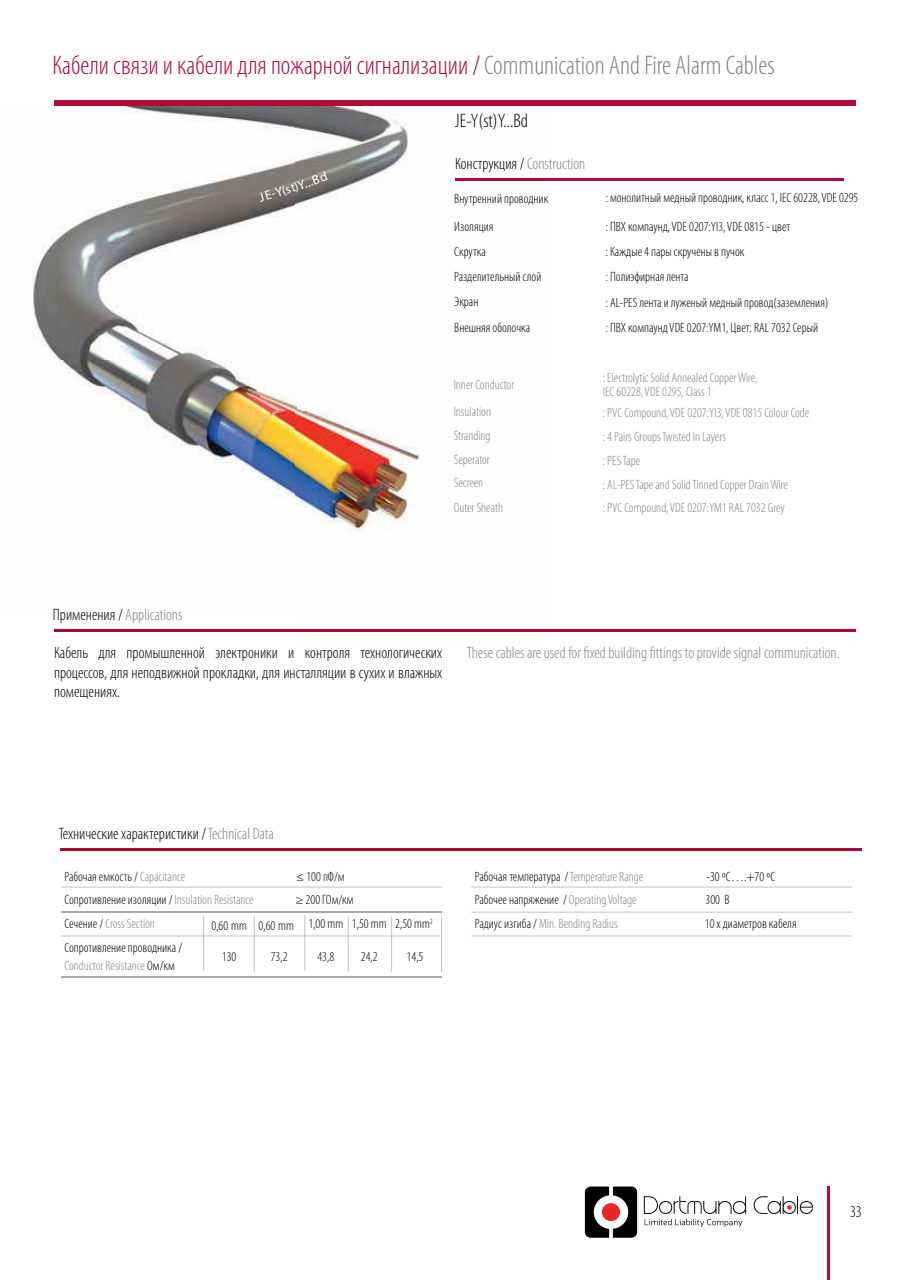
<style>
.page{position:relative;width:910px;height:1280px;background:#fff}
.page>*{position:absolute;margin:0;border:0;box-sizing:border-box;transform-origin:0 0}
.t1{font:300 condensed 27px "Myriad Pro";color:#b30838}
.t2{font:300 condensed 19.5px "Myriad Pro";color:#000}
.t3{font:300 condensed 16.5px/19.8px "Myriad Pro";color:#000;text-align:justify}
.t4{font:300 condensed 16.5px "Myriad Pro";color:#808285}
.t5{font:300 condensed 13.5px/25.2px "Myriad Pro";color:#000}
.t6{font:300 condensed 13.5px/23.9px "Myriad Pro";color:#808285}
.t7{font:13.05px "Univers Condensed Tr";color:#fff}
.s1{color:#808285}
.s2{color:#000}
</style>
<div class="page">
<hr style="left:827px;top:1186px;width:2px;height:94px;background:#b30838">
<svg style="left:585px;top:1186px;width:52px;height:52px"></svg>
<div style="left:602px;top:1203px;width:18px;height:18px;background:#e92628;border-radius:50%"></div>
<svg style="left:754px;top:1196px;width:59px;height:18px"></svg>
<svg style="left:644px;top:1196px;width:102px;height:31px"></svg>
<img style="left:33px;top:106px;width:263px;height:401px">
<img style="left:296px;top:106px;width:255px;height:524px">
<div style="left:54px;top:101px;width:802px;height:5px;background:#b30838"></div>
<hr style="left:455px;top:178px;width:388px;height:2px;background:#b30838">
<hr style="left:54px;top:630px;width:802px;height:2px;background:#b30838">
<hr style="left:60px;top:849px;width:802px;height:2px;background:#b30838">
<hr style="left:61px;top:887px;width:381px;height:1px;background:#a7a9ac">
<hr style="left:471px;top:887px;width:381px;height:1px;background:#a7a9ac">
<hr style="left:471px;top:912px;width:381px;height:1px;background:#a7a9ac">
<hr style="left:61px;top:935px;width:379px;height:1px;background:#a7a9ac">
<hr style="left:471px;top:935px;width:381px;height:1px;background:#a7a9ac">
<hr style="left:61px;top:911px;width:381px;height:1px;background:#a7a9ac">
<hr style="left:61px;top:976px;width:381px;height:1px;background:#a7a9ac">
<hr style="left:203px;top:915px;width:1px;height:56px;background:#a7a9ac">
<hr style="left:254px;top:916px;width:1px;height:56px;background:#a7a9ac">
<hr style="left:304px;top:915px;width:1px;height:56px;background:#a7a9ac">
<hr style="left:348px;top:916px;width:1px;height:56px;background:#a7a9ac">
<hr style="left:391px;top:916px;width:1px;height:56px;background:#a7a9ac">
<hr style="left:441px;top:916px;width:1px;height:56px;background:#a7a9ac">
<svg style="left:258px;top:192px;width:6px;height:10px"></svg>
<svg style="left:312px;top:171px;width:16px;height:14px"></svg>
<h1 class="t1" style="left:52px;top:51px;width:724px">Кабели связи и кабели для пожарной сигнализации /<span class="s1">Communication And Fire Alarm Cables</span></h1>
<p class="t7" style="left:263px;top:188px;width:28px;rotate:-17deg">E-Y(s</p>
<p class="t7" style="left:289px;top:180px;width:24px;rotate:-18deg">t)Y...</p>
<p class="t4" style="left:53px;top:606px;width:131px"><span class="s2">Применения /</span> Applications</p>
<h2 class="t2" style="left:455px;top:110px;width:75px">JE-Y(st)Y...Bd</h2>
<p class="t3" style="left:455px;top:154px;width:132px">Конструкция / <span class="s1">Construction</span></p>
<p class="t5" style="left:454px;top:184px;width:95px;line-height:28.3px">Внутренний проводник<br>Изоляция</p>
<p class="t5" style="left:454px;top:239px;width:89px">Скрутка<br>Разделительный слой<br>Экран<br>Внешняя оболочка</p>
<p class="t6" style="left:454px;top:370px;width:62px;line-height:27.9px">Inner Conductor<br>Insulation</p>
<p class="t6" style="left:454px;top:424px;width:51px">Stranding<br>Seperator<br>Secreen<br>Outer Sheath</p>
<p class="t5" style="left:606px;top:184px;width:254px;line-height:28.5px">: монолитный медный проводник, класс 1, IEC 60228, VDE 0295 : ПВХ компаунд, VDE 0207:YI3, VDE 0815 - цвет</p>
<p class="t5" style="left:606px;top:239px;width:224px">: Каждые 4 пары скручены в пучок<br>: Полиэфирная лента<br>: AL-PES лента и луженый медный провод(заземления) : ПВХ компаунд VDE 0207:YM1, Цвет: RAL 7032 Серый</p>
<p class="t6" style="left:603px;top:371px;width:156px;line-height:13.5px">: Electrolytic Solid Annealed Copper Wire,<br>IEC 60228, VDE 0295, Class 1</p>
<p class="t6" style="left:603px;top:401px;width:208px">: PVC Compound, VDE 0207:YI3, VDE 0815 Colour Code : 4 Pairs Groups Twisted In Layers<br>: PES Tape<br>: AL-PES Tape and Solid Tinned Copper Drain Wire<br>: PVC Compound, VDE 0207:YM1 RAL 7032 Grey</p>
<p class="t3" style="left:54px;top:643px;width:390px">Кабель для промышленной электроники и контроля технологических процессов, для неподвижной прокладки, для инсталляции в сухих и влажных помещениях.</p>
<p class="t4" style="left:467px;top:644px;width:374px">These cables are used for fixed building fittings to provide signal communication.</p>
<p class="t3" style="left:59px;top:824px;width:216px">Технические характеристики / <span class="s1">Technical Data</span></p>
<p class="t5" style="left:65px;top:864px;width:122px">Рабочая емкость / <span class="s1">Capacitance</span></p>
<p class="t5" style="left:296px;top:864px;width:50px">≤ 100 пФ/м</p>
<p class="t5" style="left:65px;top:887px;width:191px">Сопротивление изоляции / <span class="s1">Insulation Resistance</span></p>
<p class="t5" style="left:295px;top:887px;width:60px">≥ 200 ГОм/км</p>
<p class="t6" style="left:65px;top:912px;width:92px"><span class="s2">Сечение /</span> Cross Section</p>
<p class="t5" style="left:211px;top:912px;width:223px">0,60 mm 0,60 mm 1,00 mm 1,50 mm 2,50 mm<sup>2</sup></p>
<p class="t5" style="left:65px;top:938px;width:119px;line-height:18px">Сопротивление проводника /<br><span class="s1">Conductor Resistance</span> Ом/км</p>
<p class="t5" style="left:222px;top:944px;width:16px">130</p>
<p class="t5" style="left:271px;top:944px;width:18px">73,2</p>
<p class="t5" style="left:317px;top:944px;width:18px">43,8</p>
<p class="t5" style="left:361px;top:944px;width:18px">24,2</p>
<p class="t5" style="left:407px;top:944px;width:18px">14,5</p>
<p class="t5" style="left:475px;top:864px;width:170px">Рабочая температура / <span class="s1">Temperature Range</span></p>
<p class="t5" style="left:706px;top:864px;width:71px">-30 ºC….+70 ºC</p>
<p class="t5" style="left:475px;top:887px;width:163px">Рабочее напряжение / <span class="s1">Operating Voltage</span></p>
<p class="t5" style="left:706px;top:887px;width:25px">300 В</p>
<p class="t6" style="left:475px;top:912px;width:144px"><span class="s2">Радиус изгиба /</span> Min. Bending Radius</p>
<p class="t5" style="left:705px;top:911px;width:93px">10 х диаметров кабеля</p>
<p class="t3" style="left:850px;top:1202px;width:13px">33</p>
</div>
